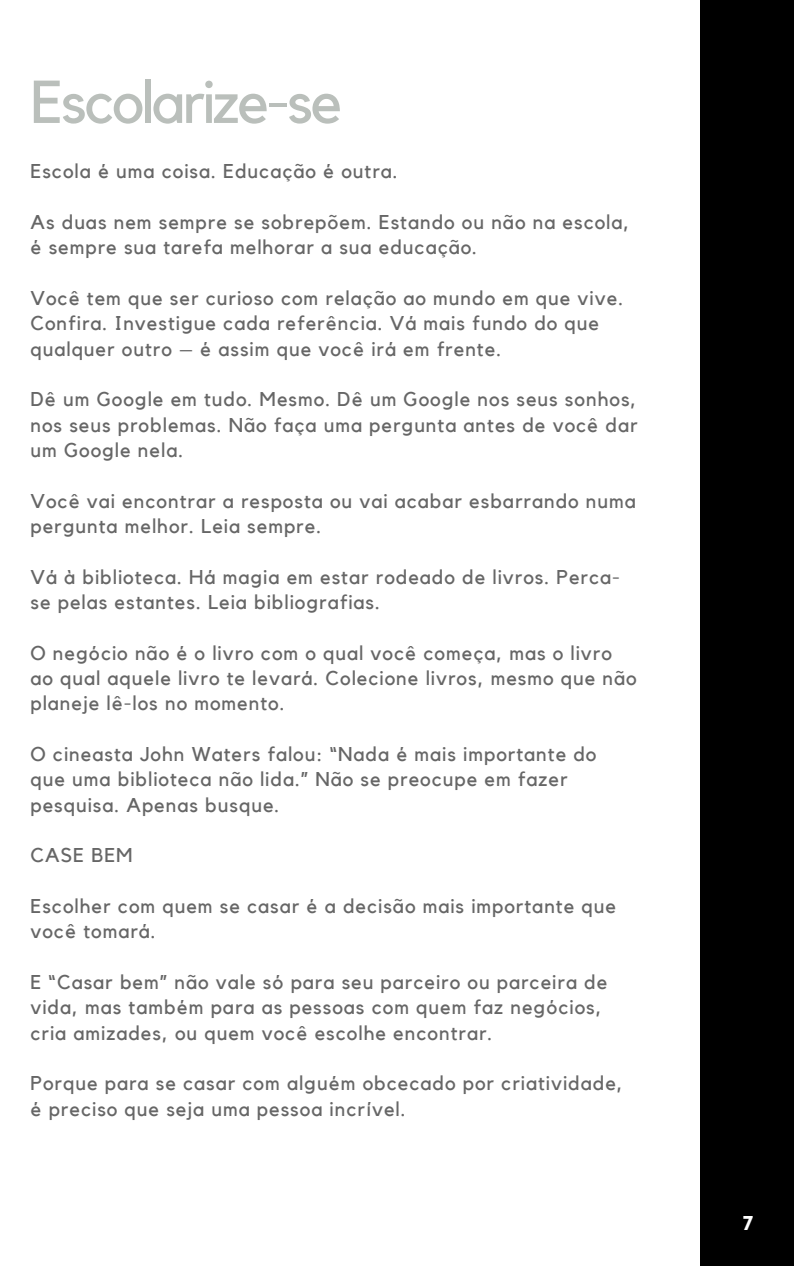
<style>
.page{position:relative;width:794px;height:1266px;background:#fff}
.page>*{position:absolute;margin:0;border:0;box-sizing:border-box;transform-origin:0 0}
.t1{font:59.7px "Kollektif";letter-spacing:-.04em;color:#b1b7b2}
.t2{font:19.88px/25.3px "Kollektif";letter-spacing:.05em;color:#666}
.t3{font:700 19.88px "Kollektif";color:#fff}
</style>
<div class="page">
<div style="left:700px;top:0;width:93px;height:1266px;background:#000"></div>
<h1 class="t1" style="left:30px;top:75px;width:313px">Escolarize-se</h1>
<p class="t2" style="left:30px;top:159px;width:368px">Escola é uma coisa. Educação é outra.</p>
<p class="t2" style="left:30px;top:210px;width:600px">As duas nem sempre se sobrepõem. Estando ou não na escola, é sempre sua tarefa melhorar a sua educação.</p>
<p class="t2" style="left:30px;top:286px;width:594px">Você tem que ser curioso com relação ao mundo em que vive.<br>Confira. Investigue cada referência. Vá mais fundo do que qualquer outro – é assim que você irá em frente.</p>
<p class="t2" style="left:30px;top:387px;width:608px;text-align:justify">Dê um Google em tudo. Mesmo. Dê um Google nos seus sonhos, nos seus problemas. Não faça uma pergunta antes de você dar um Google nela.</p>
<p class="t2" style="left:30px;top:489px;width:606px">Você vai encontrar a resposta ou vai acabar esbarrando numa pergunta melhor. Leia sempre.</p>
<p class="t2" style="left:30px;top:565px;width:590px">Vá à biblioteca. Há magia em estar rodeado de livros. Perca&shy;se pelas estantes. Leia bibliografias.</p>
<p class="t2" style="left:30px;top:641px;width:607px">O negócio não é o livro com o qual você começa, mas o livro ao qual aquele livro te levará. Colecione livros, mesmo que não planeje lê-los no momento.</p>
<p class="t2" style="left:30px;top:742px;width:567px">O cineasta John Waters falou: “Nada é mais importante do que uma biblioteca não lida.” Não se preocupe em fazer pesquisa. Apenas busque.</p>
<p class="t2" style="left:30px;top:843px;width:104px">CASE BEM</p>
<p class="t2" style="left:30px;top:894px;width:586px">Escolher com quem se casar é a decisão mais importante que você tomará.</p>
<p class="t2" style="left:30px;top:970px;width:578px">E “Casar bem” não vale só para seu parceiro ou parceira de vida, mas também para as pessoas com quem faz negócios, cria amizades, ou quem você escolhe encontrar.</p>
<p class="t2" style="left:30px;top:1071px;width:593px">Porque para se casar com alguém obcecado por criatividade, é preciso que seja uma pessoa incrível.</p>
<p class="t3" style="left:742px;top:1214px;width:12px">7</p>
</div>
